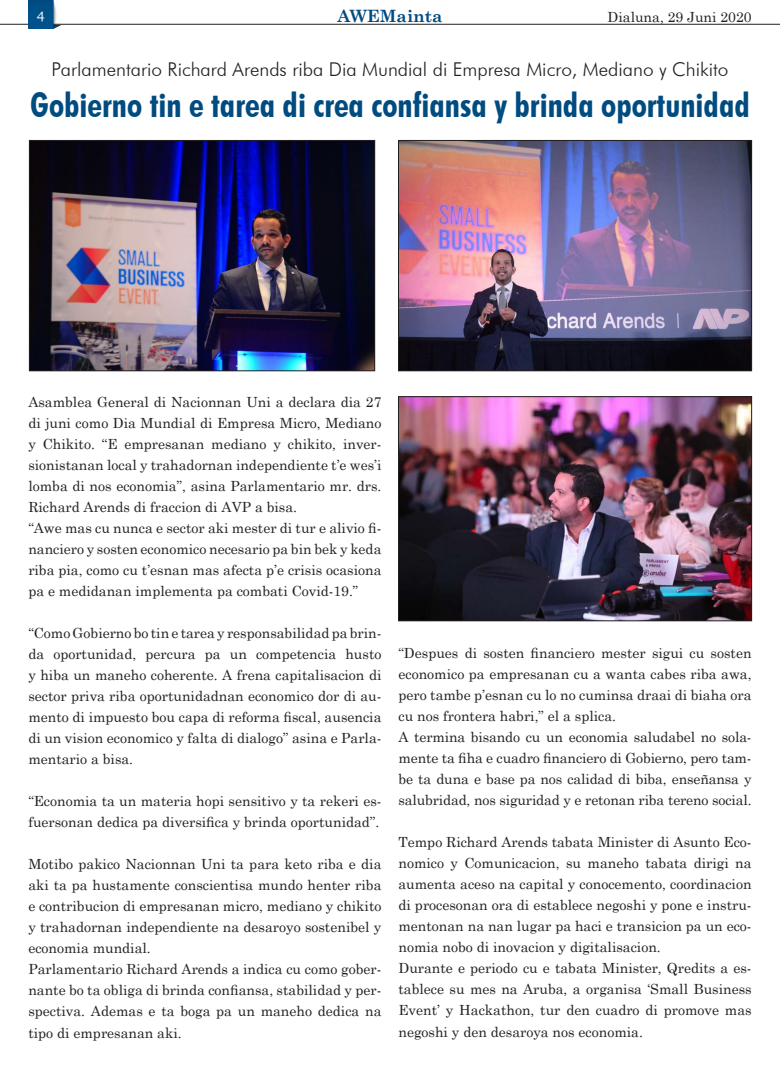
<style>
.page{position:relative;width:780px;height:1078px;background:#fff}
.page>*{position:absolute;margin:0;border:0;box-sizing:border-box;transform-origin:0 0}
.No_Spacing{font:700 condensed 34px "Futura BT";color:#004b80}
.No_Spacing-2{font:300 19px "Futura BT";color:#231f20}
.Body_Text_14{font:700 17px "Century Schoolbook";color:#004b80}
.Body_Text_14-2{font:14px/21px "Century Schoolbook";color:#231f20;text-align:justify}
.t1{font:14px "Charter ITCTT";color:#fff}
</style>
<div class="page">
<img style="left:28px;top:0;width:33px;height:28px">
<svg style="left:0;top:24px;width:28px;height:1px"></svg>
<hr style="left:53px;top:24px;width:727px;height:1px;background:#231f20">
<img style="left:31px;top:142px;width:342px;height:227px">
<div style="left:29px;top:140px;width:346px;height:231px;border:1px solid #231f20"></div>
<img style="left:400px;top:142px;width:349px;height:227px">
<div style="left:398px;top:140px;width:353px;height:231px;border:1px solid #231f20"></div>
<img style="left:400px;top:398px;width:349px;height:220px">
<div style="left:398px;top:396px;width:353px;height:224px;border:1px solid #231f20"></div>
<p class="t1" style="left:37px;top:7px;width:9px">4</p>
<p class="Body_Text_14" style="left:337px;top:3px;width:107px">AWEMainta</p>
<p class="Body_Text_14-2" style="left:607px;top:5px;width:145px">Dialuna, 29 Juni 2020</p>
<p class="No_Spacing-2" style="left:51px;top:58px;width:678px">Parlamentario Richard Arends riba Dia Mundial di Empresa Micro, Mediano y Chikito</p>
<p class="No_Spacing" style="left:30px;top:84px;width:721px">Gobierno tin e tarea di crea confiansa y brinda oportunidad</p>
<p class="Body_Text_14-2" style="left:28px;top:390px;width:354px">Asamblea General di Nacionnan Uni a declara dia 27 di juni como Dia Mundial di Empresa Micro, Mediano y Chikito. “E empresanan mediano y chikito, inver&shy;sionistanan local y trahadornan independiente t’e wes’i lomba di nos economia”, asina Parlamentario mr. drs.<br>Richard Arends di fraccion di AVP a bisa.</p>
<p class="Body_Text_14-2" style="left:28px;top:516px;width:354px">“Awe mas cu nunca e sector aki mester di tur e alivio fi&shy;nanciero y sosten economico necesario pa bin bek y keda riba pia, como cu t’esnan mas afecta p’e crisis ocasiona pa e medidanan implementa pa combati Covid-19.”</p>
<p class="Body_Text_14-2" style="left:28px;top:621px;width:354px">“Como Gobierno bo tin e tarea y responsabilidad pa brin&shy;da oportunidad, percura pa un competencia husto y hiba un maneho coherente. A frena capitalisacion di sector priva riba oportunidadnan economico dor di au&shy;mento di impuesto bou capa di reforma fiscal, ausencia di un vision economico y falta di dialogo” asina e Parla&shy;mentario a bisa.</p>
<p class="Body_Text_14-2" style="left:28px;top:789px;width:354px">“Economia ta un materia hopi sensitivo y ta rekeri es&shy;fuersonan dedica pa diversifica y brinda oportunidad”.</p>
<p class="Body_Text_14-2" style="left:28px;top:852px;width:354px">Motibo pakico Nacionnan Uni ta para keto riba e dia aki ta pa hustamente conscientisa mundo henter riba e contribucion di empresanan micro, mediano y chikito y trahadornan independiente na desaroyo sostenibel y economia mundial.</p>
<p class="Body_Text_14-2" style="left:28px;top:957px;width:354px">Parlamentario Richard Arends a indica cu como gober&shy;nante bo ta obliga di brinda confiansa, stabilidad y per&shy;spectiva. Ademas e ta boga pa un maneho dedica na tipo di empresanan aki.</p>
<p class="Body_Text_14-2" style="left:398px;top:641px;width:354px">“Despues di sosten financiero mester sigui cu sosten economico pa empresanan cu a wanta cabes riba awa, pero tambe p’esnan cu lo no cuminsa draai di biaha ora cu nos frontera habri,” el a splica.</p>
<p class="Body_Text_14-2" style="left:398px;top:725px;width:354px">A termina bisando cu un economia saludabel no sola&shy;mente ta fiha e cuadro financiero di Gobierno, pero tam&shy;be ta duna e base pa nos calidad di biba, enseñansa y salubridad, nos siguridad y e retonan riba tereno social.</p>
<p class="Body_Text_14-2" style="left:398px;top:830px;width:354px">Tempo Richard Arends tabata Minister di Asunto Eco&shy;nomico y Comunicacion, su maneho tabata dirigi na aumenta aceso na capital y conocemento, coordinacion di procesonan ora di establece negoshi y pone e instru&shy;mentonan na nan lugar pa haci e transicion pa un eco&shy;nomia nobo di inovacion y digitalisacion.</p>
<p class="Body_Text_14-2" style="left:398px;top:956px;width:354px">Durante e periodo cu e tabata Minister, Qredits a es&shy;tablece su mes na Aruba, a organisa ‘Small Business Event’ y Hackathon, tur den cuadro di promove mas negoshi y den desaroya nos economia.</p>
</div>
